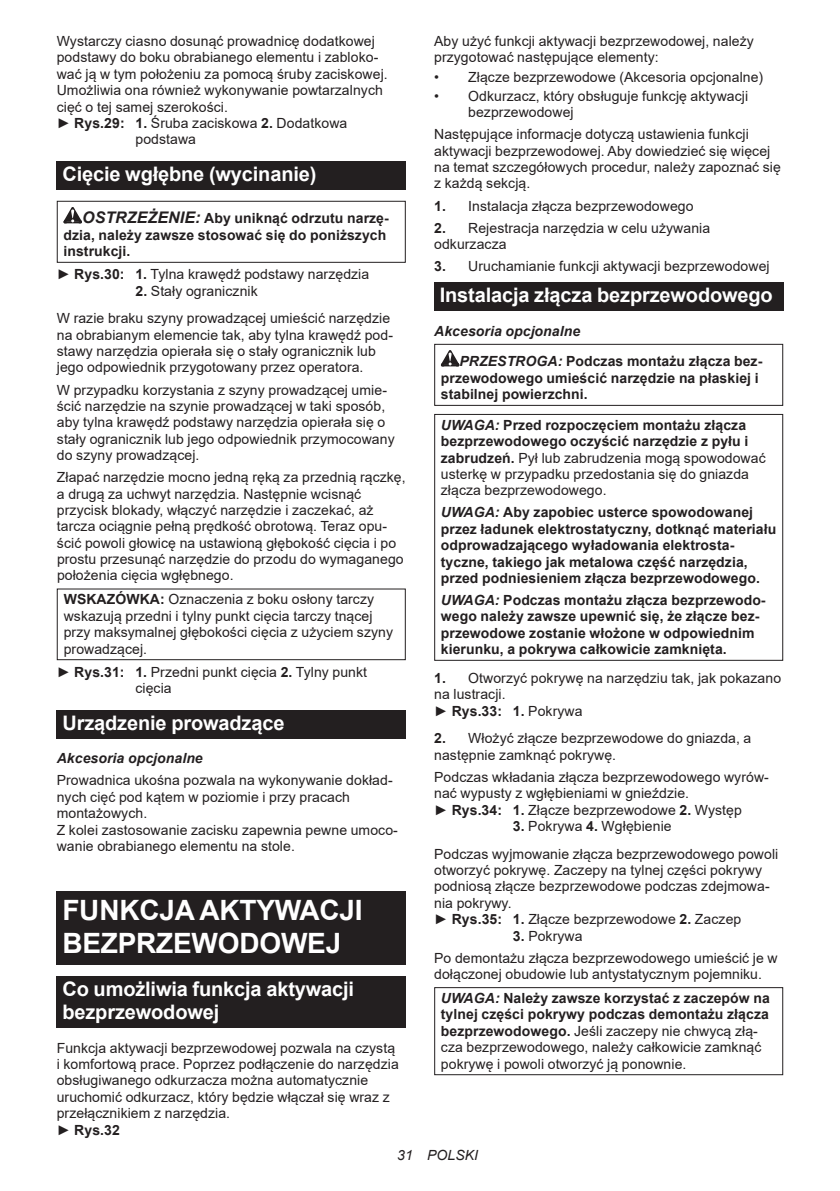
<style>
.page{position:relative;width:840px;height:1191px;background:#fff}
.page>*{position:absolute;margin:0;border:0;box-sizing:border-box;transform-origin:0 0}
.t1{font:700 28px/32.8px "Arial";letter-spacing:-.01em;color:#fff}
.t2{font:700 20px/23.4px "Arial";letter-spacing:-.01em;color:#fff}
.t3{font:14px/16.4px "Arial";letter-spacing:.005em;color:#231f20}
.t4{font:700 14px/16.4px "Arial";letter-spacing:.005em;color:#231f20}
.t5{font:italic 700 14px/30.6px "Arial";letter-spacing:.005em;color:#231f20}
.t6{font:italic 14px "Arial";letter-spacing:.005em;color:#231f20}
.s1{font-weight:700}
.s2{font-style:italic;font-size:16px}
.s3{font-style:normal}
.s4{font-weight:700;font-style:italic}
.s5{font-style:italic}
</style>
<div class="page">
<div style="left:57px;top:161px;width:348px;height:29px;background:#231f20"></div>
<svg style="left:63px;top:207px;width:19px;height:16px"></svg>
<div style="left:57px;top:201px;width:348px;height:62px;border:1px solid #231f20"></div>
<div style="left:57px;top:588px;width:348px;height:72px;border:1px solid #231f20"></div>
<div style="left:57px;top:710px;width:348px;height:28px;background:#231f20"></div>
<div style="left:57px;top:890px;width:348px;height:74px;background:#231f20"></div>
<div style="left:57px;top:975px;width:348px;height:52px;background:#231f20"></div>
<div style="left:434px;top:282px;width:348px;height:29px;background:#231f20"></div>
<svg style="left:440px;top:350px;width:19px;height:16px"></svg>
<div style="left:434px;top:344px;width:348px;height:62px;border:1px solid #231f20"></div>
<div style="left:434px;top:414px;width:348px;height:247px;border:1px solid #231f20"></div>
<div style="left:434px;top:987px;width:348px;height:88px;border:1px solid #231f20"></div>
<p class="t3" style="left:57px;top:33px;width:319px">Wystarczy ciasno dosunąć prowadnicę dodatkowej</p>
<p class="t3" style="left:57px;top:49px;width:323px">podstawy do boku obrabianego elementu i zabloko-</p>
<p class="t3" style="left:57px;top:66px;width:332px">wać ją w tym położeniu za pomocą śruby zaciskowej.</p>
<p class="t3" style="left:57px;top:82px;width:327px">Umożliwia ona również wykonywanie powtarzalnych</p>
<p class="t3" style="left:57px;top:98px;width:172px">cięć o tej samej szerokości.</p>
<p class="t3" style="left:57px;top:115px;width:292px">► <span class="s1">Rys.29: 1.</span> Śruba zaciskowa <span class="s1">2.</span> Dodatkowa</p>
<p class="t3" style="left:135px;top:131px;width:62px">podstawa</p>
<h2 class="t2" style="left:62px;top:163px;width:255px">Cięcie wgłębne (wycinanie)</h2>
<p class="t4" style="left:63px;top:210px;width:327px;text-indent:19px"><span class="s2">OSTRZEŻENIE:</span> Aby uniknąć odrzutu narzę&shy;dzia, należy zawsze stosować się do poniższych instrukcji.</p>
<p class="t3" style="left:57px;top:266px;width:314px">► <span class="s1">Rys.30: 1.</span> Tylna krawędź podstawy narzędzia</p>
<p class="t3" style="left:57px;top:277px;width:334px;line-height:27.8px;text-indent:79px"><span class="s1">2.</span> Stały ogranicznik<br>W razie braku szyny prowadzącej umieścić narzędzie</p>
<p class="t3" style="left:57px;top:326px;width:337px">na obrabianym elemencie tak, aby tylna krawędź pod&shy;stawy narzędzia opierała się o stały ogranicznik lub jego odpowiednik przygotowany przez operatora.</p>
<p class="t3" style="left:57px;top:381px;width:339px">W przypadku korzystania z szyny prowadzącej umie&shy;ścić narzędzie na szynie prowadzącej w taki sposób, aby tylna krawędź podstawy narzędzia opierała się o stały ogranicznik lub jego odpowiednik przymocowany do szyny prowadzącej.</p>
<p class="t3" style="left:57px;top:469px;width:350px">Złapać narzędzie mocno jedną ręką za przednią rączkę, a drugą za uchwyt narzędzia. Następnie wcisnąć przycisk blokady, włączyć narzędzie i zaczekać, aż tarcza ociągnie pełną prędkość obrotową. Teraz opu&shy;ścić powoli głowicę na ustawioną głębokość cięcia i po prostu przesunąć narzędzie do przodu do wymaganego położenia cięcia wgłębnego.</p>
<p class="t3" style="left:64px;top:591px;width:331px"><span class="s1">WSKAZÓWKA:</span> Oznaczenia z boku osłony tarczy wskazują przedni i tylny punkt cięcia tarczy tnącej przy maksymalnej głębokości cięcia z użyciem szyny prowadzącej.</p>
<p class="t3" style="left:135px;top:663px;width:233px;text-indent:-79px">► <span class="s1">Rys.31: 1.</span> Przedni punkt cięcia <span class="s1">2.</span> Tylny punkt cięcia</p>
<h2 class="t2" style="left:62px;top:711px;width:223px">Urządzenie prowadzące</h2>
<p class="t5" style="left:57px;top:743px;width:147px">Akcesoria opcjonalne</p>
<p class="t3" style="left:57px;top:772px;width:342px">Prowadnica ukośna pozwala na wykonywanie dokład&shy;nych cięć pod kątem w poziomie i przy pracach montażowych.<br>Z kolei zastosowanie zacisku zapewnia pewne umoco&shy;wanie obrabianego elementu na stole.</p>
<h1 class="t1" style="left:62px;top:894px;width:301px">FUNKCJA AKTYWACJI<br>BEZPRZEWODOWEJ</h1>
<h2 class="t2" style="left:62px;top:977px;width:293px">Co umożliwia funkcja aktywacji bezprzewodowej</h2>
<p class="t3" style="left:57px;top:1039px;width:343px">Funkcja aktywacji bezprzewodowej pozwala na czystą i komfortową prace. Poprzez podłączenie do narzędzia obsługiwanego odkurzacza można automatycznie uruchomić odkurzacz, który będzie włączał się wraz z przełącznikiem z narzędzia.<br>► <span class="s1">Rys.32</span></p>
<p class="t3" style="left:434px;top:33px;width:321px">Aby użyć funkcji aktywacji bezprzewodowej, należy przygotować następujące elementy:</p>
<p class="t3" style="left:434px;top:68px;width:330px">• Złącze bezprzewodowe (Akcesoria opcjonalne)</p>
<p class="t3" style="left:468px;top:88px;width:281px;text-indent:-34px">• Odkurzacz, który obsługuje funkcję aktywacji bezprzewodowej</p>
<p class="t3" style="left:434px;top:126px;width:348px">Następujące informacje dotyczą ustawienia funkcji aktywacji bezprzewodowej. Aby dowiedzieć się więcej na temat szczegółowych procedur, należy zapoznać się z każdą sekcją.</p>
<p class="t3" style="left:434px;top:197px;width:261px"><span class="s1">1.</span> Instalacja złącza bezprzewodowego</p>
<p class="t3" style="left:434px;top:219px;width:277px"><span class="s1">2.</span> Rejestracja narzędzia w celu używania odkurzacza</p>
<p class="t3" style="left:434px;top:258px;width:337px"><span class="s1">3.</span> Uruchamianie funkcji aktywacji bezprzewodowej</p>
<h2 class="t2" style="left:439px;top:284px;width:334px">Instalacja złącza bezprzewodowego</h2>
<p class="t5" style="left:459px;top:316px;width:304px;text-indent:-25px">Akcesoria opcjonalne<br>PRZESTROGA: <span class="s3">Podczas montażu złącza bez-</span></p>
<p class="t4" style="left:440px;top:370px;width:319px">przewodowego umieścić narzędzie na płaskiej i stabilnej powierzchni.</p>
<p class="t3" style="left:440px;top:416px;width:326px"><span class="s4">UWAGA:</span> <span class="s1">Przed rozpoczęciem montażu złącza bezprzewodowego oczyścić narzędzie z pyłu i zabrudzeń.</span> Pył lub zabrudzenia mogą spowodować usterkę w przypadku przedostania się do gniazda złącza bezprzewodowego.</p>
<p class="t4" style="left:440px;top:504px;width:337px"><span class="s5">UWAGA:</span> Aby zapobiec usterce spowodowanej przez ładunek elektrostatyczny, dotknąć materiału odprowadzającego wyładowania elektrosta&shy;tyczne, takiego jak metalowa część narzędzia, przed podniesieniem złącza bezprzewodowego.</p>
<p class="t4" style="left:440px;top:592px;width:326px"><span class="s5">UWAGA:</span> Podczas montażu złącza bezprzewodo&shy;wego należy zawsze upewnić się, że złącze bez&shy;przewodowe zostanie włożone w odpowiednim kierunku, a pokrywa całkowicie zamknięta.</p>
<p class="t3" style="left:434px;top:669px;width:348px"><span class="s1">1.</span> Otworzyć pokrywę na narzędziu tak, jak pokazano na lustracji.<br>► <span class="s1">Rys.33: 1.</span> Pokrywa</p>
<p class="t3" style="left:434px;top:730px;width:318px"><span class="s1">2.</span> Włożyć złącze bezprzewodowe do gniazda, a następnie zamknąć pokrywę.</p>
<p class="t3" style="left:434px;top:768px;width:336px">Podczas wkładania złącza bezprzewodowego wyrów&shy;nać wypusty z wgłębieniami w gnieździe.<br>► <span class="s1">Rys.34: 1.</span> Złącze bezprzewodowe <span class="s1">2.</span> Występ</p>
<p class="t3" style="left:434px;top:812px;width:345px;line-height:27.8px;text-indent:79px"><span class="s1">3.</span> Pokrywa <span class="s1">4.</span> Wgłębienie<br>Podczas wyjmowanie złącza bezprzewodowego powoli</p>
<p class="t3" style="left:434px;top:862px;width:337px">otworzyć pokrywę. Zaczepy na tylnej części pokrywy podniosą złącze bezprzewodowe podczas zdejmowa&shy;nia pokrywy.<br>► <span class="s1">Rys.35: 1.</span> Złącze bezprzewodowe <span class="s1">2.</span> Zaczep</p>
<p class="t3" style="left:434px;top:924px;width:345px;line-height:22px;text-indent:79px"><span class="s1">3.</span> Pokrywa<br>Po demontażu złącza bezprzewodowego umieścić je w</p>
<p class="t3" style="left:434px;top:962px;width:337px;line-height:23.8px;text-align:center">dołączonej obudowie lub antystatycznym pojemniku.<br><span class="s4">UWAGA:</span> <span class="s1">Należy zawsze korzystać z zaczepów na</span></p>
<p class="t3" style="left:440px;top:1006px;width:329px"><span class="s1">tylnej części pokrywy podczas demontażu złącza bezprzewodowego.</span> Jeśli zaczepy nie chwycą złą&shy;cza bezprzewodowego, należy całkowicie zamknąć pokrywę i powoli otworzyć ją ponownie.</p>
<p class="t6" style="left:397px;top:1146px;width:82px">31 POLSKI</p>
</div>
